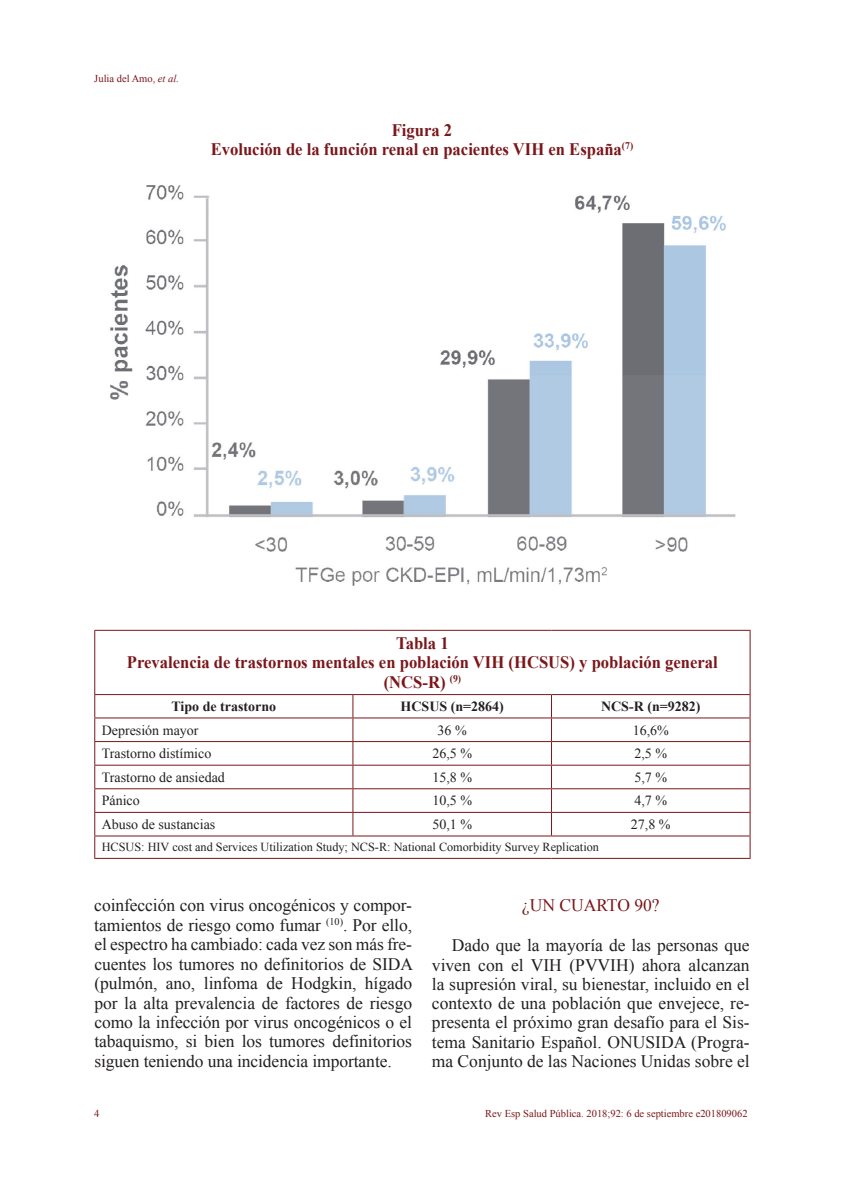
<style>
.page{position:relative;width:844px;height:1191px;background:#fff}
.page>*{position:absolute;margin:0;border:0;box-sizing:border-box;transform-origin:0 0}
.t1{font:17.5px/19.4px "Times New Roman";letter-spacing:-.005em;color:#231f20;text-align:justify}
.t2{font:700 17.5px/19.2px "Times New Roman";color:#7b161a;text-align:center;scale:.95 1}
.t3{font:17.5px "Times New Roman";color:#7b161a}
.t4{font:14px "Times New Roman";color:#231f20}
.t5{font:700 14px "Times New Roman";color:#231f20}
.t6{font:12.25px "Times New Roman";color:#231f20}
.t7{font:10.5px "Times New Roman";color:#7b161a}
.s1{font-style:italic}
</style>
<div class="page">
<hr style="left:94px;top:630px;width:259px;height:1px;background:#7b161a">
<hr style="left:94px;top:631px;width:1px;height:63px;background:#7b161a">
<hr style="left:353px;top:630px;width:198px;height:1px;background:#7b161a">
<hr style="left:551px;top:630px;width:199px;height:1px;background:#7b161a">
<hr style="left:749px;top:631px;width:1px;height:63px;background:#7b161a">
<hr style="left:94px;top:694px;width:259px;height:1px;background:#7b161a">
<hr style="left:353px;top:694px;width:198px;height:1px;background:#7b161a">
<hr style="left:551px;top:694px;width:199px;height:1px;background:#7b161a">
<hr style="left:94px;top:717px;width:259px;height:1px;background:#7b161a">
<hr style="left:353px;top:717px;width:198px;height:1px;background:#7b161a">
<hr style="left:551px;top:717px;width:199px;height:1px;background:#7b161a">
<hr style="left:94px;top:741px;width:259px;height:1px;background:#7b161a">
<hr style="left:353px;top:741px;width:198px;height:1px;background:#7b161a">
<hr style="left:551px;top:741px;width:199px;height:1px;background:#7b161a">
<hr style="left:94px;top:764px;width:259px;height:1px;background:#7b161a">
<hr style="left:353px;top:764px;width:198px;height:1px;background:#7b161a">
<hr style="left:551px;top:764px;width:199px;height:1px;background:#7b161a">
<hr style="left:94px;top:788px;width:259px;height:1px;background:#7b161a">
<hr style="left:353px;top:788px;width:198px;height:1px;background:#7b161a">
<hr style="left:551px;top:788px;width:199px;height:1px;background:#7b161a">
<hr style="left:94px;top:812px;width:259px;height:1px;background:#7b161a">
<hr style="left:353px;top:812px;width:198px;height:1px;background:#7b161a">
<svg style="left:352px;top:695px;width:1px;height:140px"></svg>
<hr style="left:551px;top:812px;width:199px;height:1px;background:#7b161a">
<svg style="left:551px;top:695px;width:1px;height:140px"></svg>
<hr style="left:94px;top:835px;width:259px;height:1px;background:#7b161a">
<svg style="left:94px;top:695px;width:1px;height:163px"></svg>
<hr style="left:353px;top:835px;width:198px;height:1px;background:#7b161a">
<hr style="left:551px;top:835px;width:199px;height:1px;background:#7b161a">
<svg style="left:749px;top:695px;width:1px;height:163px"></svg>
<hr style="left:94px;top:858px;width:259px;height:1px;background:#7b161a">
<hr style="left:353px;top:858px;width:198px;height:1px;background:#7b161a">
<hr style="left:551px;top:858px;width:199px;height:1px;background:#7b161a">
<img style="left:110px;top:185px;width:626px;height:401px">
<p class="t7" style="left:94px;top:71px;width:86px">Julia del Amo, <span class="s1">et al.</span></p>
<p class="t2" style="left:211px;top:120px;width:446px">Figura 2<br>Evolución de la función renal en pacientes VIH en España<sup>(7)</sup></p>
<p class="t2" style="left:127px;top:633px;width:623px">Tabla 1<br>Prevalencia de trastornos mentales en población VIH (HCSUS) y población general (NCS-R) <sup>(9)</sup></p>
<p class="t5" style="left:171px;top:696px;width:106px">Tipo de trastorno</p>
<p class="t5" style="left:400px;top:696px;width:105px">HCSUS (n=2864)</p>
<p class="t5" style="left:601px;top:696px;width:101px">NCS-R (n=9282)</p>
<p class="t4" style="left:102px;top:720px;width:98px">Depresión mayor</p>
<p class="t4" style="left:437px;top:720px;width:31px">36 %</p>
<p class="t4" style="left:632px;top:720px;width:38px">16,6%</p>
<p class="t4" style="left:102px;top:744px;width:111px">Trastorno distímico</p>
<p class="t4" style="left:432px;top:744px;width:41px">26,5 %</p>
<p class="t4" style="left:634px;top:744px;width:34px">2,5 %</p>
<p class="t4" style="left:102px;top:767px;width:125px">Trastorno de ansiedad</p>
<p class="t4" style="left:432px;top:767px;width:41px">15,8 %</p>
<p class="t4" style="left:634px;top:767px;width:34px">5,7 %</p>
<p class="t4" style="left:102px;top:791px;width:40px">Pánico</p>
<p class="t4" style="left:432px;top:791px;width:41px">10,5 %</p>
<p class="t4" style="left:634px;top:791px;width:34px">4,7 %</p>
<p class="t4" style="left:102px;top:815px;width:115px">Abuso de sustancias</p>
<p class="t4" style="left:432px;top:815px;width:41px">50,1 %</p>
<p class="t4" style="left:630px;top:815px;width:41px">27,8 %</p>
<p class="t6" style="left:102px;top:839px;width:498px">HCSUS: HIV cost and Services Utilization Study; NCS-R: National Comorbidity Survey Replication</p>
<p class="t1" style="left:94px;top:895px;width:320px">coinfección con virus oncogénicos y compor&shy;tamientos de riesgo como fumar <sup>(10)</sup>. Por ello, el espectro ha cambiado: cada vez son más fre&shy;cuentes los tumores no definitorios de SIDA (pulmón, ano, linfoma de Hodgkin, hígado por la alta prevalencia de factores de riesgo como la infección por virus oncogénicos o el tabaquismo, si bien los tumores definitorios siguen teniendo una incidencia importante.</p>
<p class="t3" style="left:522px;top:893px;width:139px">¿UN CUARTO 90?</p>
<p class="t1" style="left:432px;top:935px;width:319px;text-indent:20px">Dado que la mayoría de las personas que viven con el VIH (PVVIH) ahora alcanzan la supresión viral, su bienestar, incluido en el contexto de una población que envejece, re&shy;presenta el próximo gran desafío para el Sis&shy;tema Sanitario Español. ONUSIDA (Progra&shy;ma Conjunto de las Naciones Unidas sobre el</p>
<p class="t7" style="left:94px;top:1106px;width:7px">4</p>
<p class="t7" style="left:485px;top:1106px;width:264px">Rev Esp Salud Pública. 2018;92: 6 de septiembre e201809062</p>
</div>
